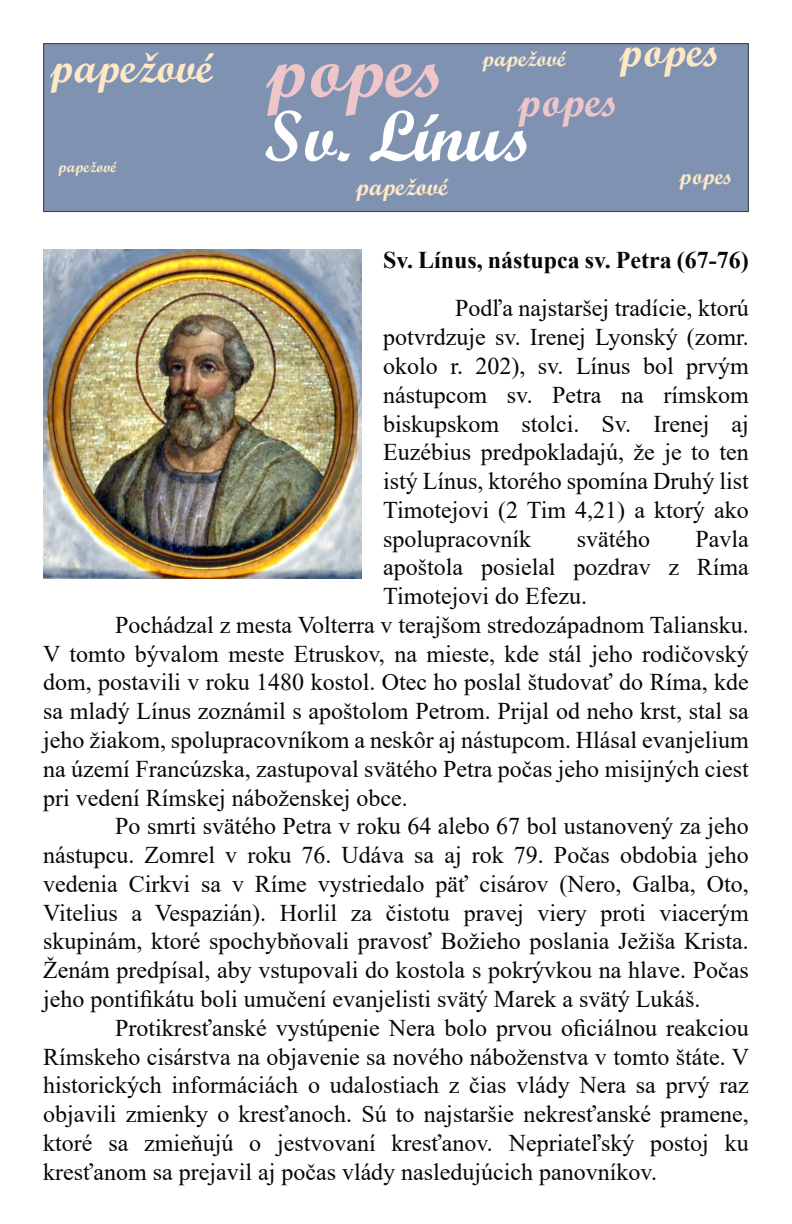
<style>
.page{position:relative;width:792px;height:1224px;background:#fff}
.page>*{position:absolute;margin:0;border:0;box-sizing:border-box;transform-origin:0 0}
.t1{font:72px "Script MT Bold";color:#fff}
.t2{font:44.2px "Script MT Bold";color:#fee9c6}
.t3{font:44.2px "Script MT Bold";color:#eec6c9}
.t4{font:25px "Script MT Bold";color:#fee9c6}
.t5{font:24px/28.8px "Times New Roman";color:#080704;text-align:justify}
.t6{font:700 24px "Times New Roman";color:#080704}
.t7{font:23.2px "Script MT Bold";color:#fee9c6}
.t8{font:22.6px "Script MT Bold";color:#fee9c6}
.t9{font:15.8px "Script MT Bold";color:#fee9c6}
.s1{font-size:78.2px;color:#eec6c9}
</style>
<div class="page">
<div style="left:43px;top:43px;width:706px;height:169px;background:#8092b1"></div>
<img style="left:43px;top:250px;width:319px;height:329px">
<h2 class="t2" style="left:620px;top:36px;width:102px">popes</h2>
<p class="t8" style="left:482px;top:51px;width:84px">papežové</p>
<h2 class="t2" style="left:51px;top:52px;width:396px">papežové <span class="s1">popes</span></h2>
<h2 class="t3" style="left:518px;top:85px;width:102px">popes</h2>
<h1 class="t1" style="left:264px;top:110px;width:270px">Sv. Línus</h1>
<p class="t9" style="left:59px;top:161px;width:59px">papežové</p>
<p class="t7" style="left:680px;top:168px;width:55px">popes</p>
<p class="t4" style="left:356px;top:178px;width:93px">papežové</p>
<p class="t6" style="left:383px;top:251px;width:367px">Sv. Línus, nástupca sv. Petra (67-76)</p>
<p class="t5" style="left:383px;top:296px;width:367px;text-indent:72px">Podľa najstaršej tradície, ktorú potvrdzuje sv. Irenej Lyonský (zomr. okolo r. 202), sv. Línus bol prvým nástupcom sv. Petra na rímskom biskupskom stolci. Sv. Irenej aj Euzébius predpokladajú, že je to ten istý Línus, ktorého spomína Druhý list Timotejovi (2 Tim 4,21) a ktorý ako spolupracovník</p>
<p class="t5" style="left:577px;top:526px;width:75px">svätého</p>
<p class="t5" style="left:695px;top:526px;width:55px">Pavla</p>
<p class="t5" style="left:383px;top:555px;width:367px">apoštola posielal pozdrav z Ríma</p>
<p class="t5" style="left:383px;top:584px;width:205px">Timotejovi do Efezu.</p>
<p class="t5" style="left:115px;top:613px;width:635px">Pochádzal z mesta Volterra v terajšom stredozápadnom Taliansku.</p>
<p class="t5" style="left:43px;top:642px;width:707px">V tomto bývalom meste Etruskov, na mieste, kde stál jeho rodičovský</p>
<p class="t5" style="left:43px;top:670px;width:707px">dom, postavili v roku 1480 kostol. Otec ho poslal študovať do Ríma, kde</p>
<p class="t5" style="left:43px;top:699px;width:707px">sa mladý Línus zoznámil s apoštolom Petrom. Prĳal od neho krst, stal sa</p>
<p class="t5" style="left:43px;top:728px;width:707px">jeho žiakom, spolupracovníkom a neskôr aj nástupcom. Hlásal evanjelium</p>
<p class="t5" style="left:43px;top:757px;width:707px">na území Francúzska, zastupoval svätého Petra počas jeho misĳných ciest</p>
<p class="t5" style="left:43px;top:785px;width:366px">pri vedení Rímskej náboženskej obce.</p>
<p class="t5" style="left:115px;top:814px;width:635px">Po smrti svätého Petra v roku 64 alebo 67 bol ustanovený za jeho</p>
<p class="t5" style="left:43px;top:843px;width:707px">nástupcu. Zomrel v roku 76. Udáva sa aj rok 79. Počas obdobia jeho</p>
<p class="t5" style="left:43px;top:872px;width:707px">vedenia Cirkvi sa v Ríme vystriedalo päť cisárov (Nero, Galba, Oto,</p>
<p class="t5" style="left:43px;top:901px;width:707px">Vitelius a Vespazián). Horlil za čistotu pravej viery proti viacerým</p>
<p class="t5" style="left:43px;top:929px;width:707px">skupinám, ktoré spochybňovali pravosť Božieho poslania Ježiša Krista.</p>
<p class="t5" style="left:43px;top:958px;width:707px">Ženám predpísal, aby vstupovali do kostola s pokrývkou na hlave. Počas</p>
<p class="t5" style="left:43px;top:987px;width:659px">jeho pontifikátu boli umučení evanjelisti svätý Marek a svätý Lukáš.</p>
<p class="t5" style="left:115px;top:1016px;width:635px">Protikresťanské vystúpenie Nera bolo prvou oficiálnou reakciou</p>
<p class="t5" style="left:43px;top:1044px;width:708px">Rímskeho cisárstva na objavenie sa nového náboženstva v tomto štáte. V</p>
<p class="t5" style="left:43px;top:1073px;width:707px">historických informáciách o udalostiach z čias vlády Nera sa prvý raz</p>
<p class="t5" style="left:43px;top:1102px;width:707px">objavili zmienky o kresťanoch. Sú to najstaršie nekresťanské pramene,</p>
<p class="t5" style="left:43px;top:1131px;width:707px">ktoré sa zmieňujú o jestvovaní kresťanov. Nepriateľský postoj ku</p>
<p class="t5" style="left:43px;top:1159px;width:615px">kresťanom sa prejavil aj počas vlády nasledujúcich panovníkov.</p>
</div>
